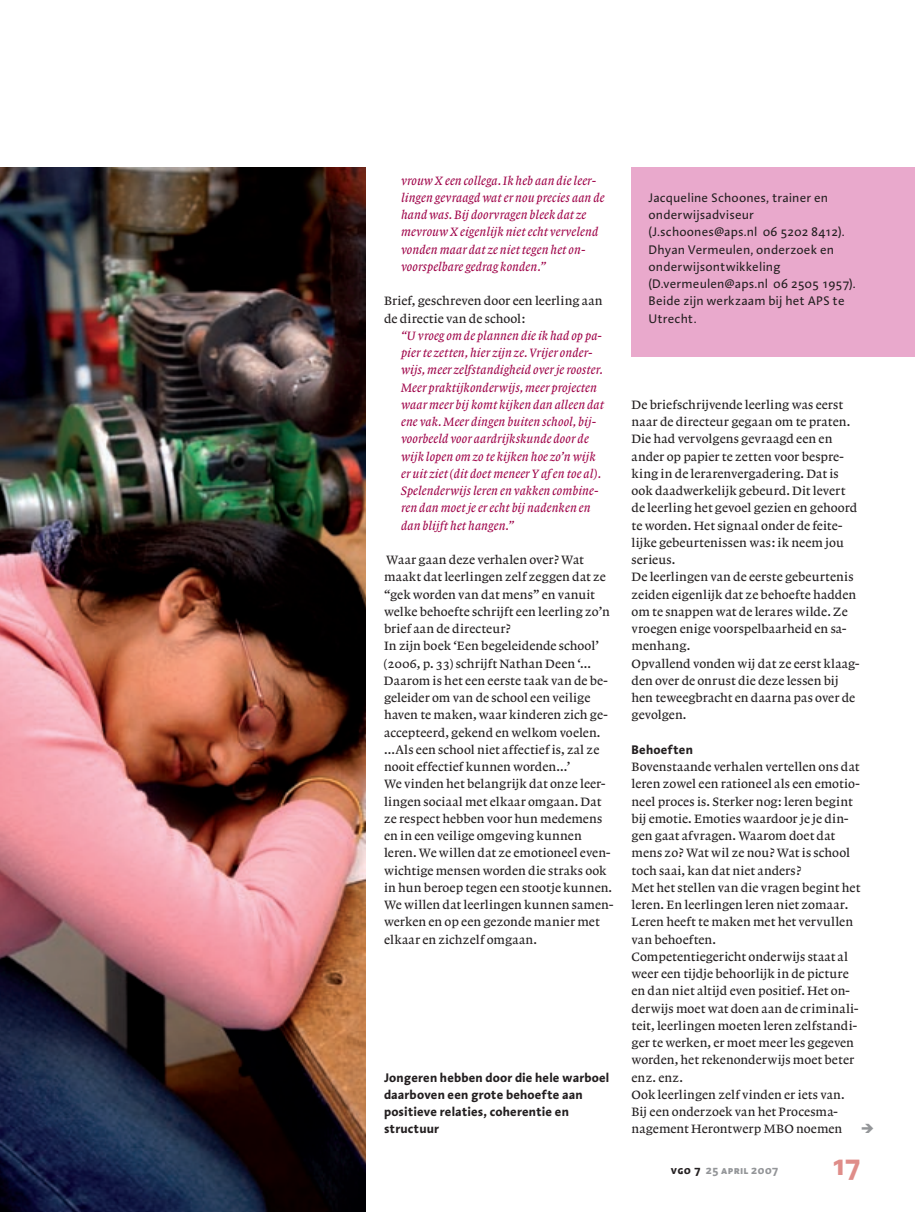
<style>
.page{position:relative;width:915px;height:1212px;background:#fff}
.page>*{position:absolute;margin:0;border:0;box-sizing:border-box;transform-origin:0 0}
.t1{font:700 30px "Linotype Aroma";color:#df8d89}
.t2{font:500 12.75px/17.2px "Lexicon No 1 Roman A";letter-spacing:.01em;color:#231f20}
.t3{font:500 12.75px/17.2px "Lexicon No 1 Italic A";letter-spacing:.01em;color:#9e0147}
.t4{font:12.75px/17.2px "Linotype Aroma";letter-spacing:.005em;color:#231f20}
.t5{font:700 12.75px/17.2px "Linotype Aroma";letter-spacing:.01em;color:#231f20}
.t6{font:700 12px "Linotype Aroma SC";letter-spacing:.02em;color:#939598}
.s1{color:#231f20}
</style>
<div class="page">
<div style="left:631px;top:167px;width:283px;height:190px;background:#e9a9cc"></div>
<img style="left:0;top:167px;width:366px;height:1045px">
<p class="t3" style="left:401px;top:172px;width:205px">vrouw X een collega. Ik heb aan die leer&shy;lingen gevraagd wat er nou precies aan de hand was. Bij doorvragen bleek dat ze mevrouw X eigenlijk niet echt vervelend vonden maar dat ze niet tegen het on&shy;voorspelbare gedrag konden.”</p>
<p class="t2" style="left:384px;top:292px;width:220px">Brief, geschreven door een leerling aan de directie van de school:</p>
<p class="t3" style="left:401px;top:327px;width:204px">“U vroeg om de plannen die ik had op pa&shy;pier te zetten, hier zijn ze. Vrijer onder&shy;wijs, meer zelfstandigheid over je rooster.<br>Meer praktijkonderwijs, meer projecten waar meer bij komt kijken dan alleen dat ene vak. Meer dingen buiten school, bij&shy;voorbeeld voor aardrijkskunde door de wijk lopen om zo te kijken hoe zo’n wijk er uit ziet (dit doet meneer Y af en toe al).<br>Spelenderwijs leren en vakken combine&shy;ren dan moet je er echt bij nadenken en dan blijft het hangen.”</p>
<p class="t2" style="left:384px;top:551px;width:231px">Waar gaan deze verhalen over? Wat maakt dat leerlingen zelf zeggen dat ze “gek worden van dat mens” en vanuit welke behoefte schrijft een leerling zo’n brief aan de directeur?<br>In zijn boek ‘Een begeleidende school’ (2006, p. 33) schrijft Nathan Deen ‘...<br>Daarom is het een eerste taak van de be&shy;geleider om van de school een veilige haven te maken, waar kinderen zich ge&shy;accepteerd, gekend en welkom voelen. ...Als een school niet affectief is, zal ze nooit effectief kunnen worden...’<br>We vinden het belangrijk dat onze leer&shy;lingen sociaal met elkaar omgaan. Dat ze respect hebben voor hun medemens en in een veilige omgeving kunnen leren. We willen dat ze emotioneel even&shy;wichtige mensen worden die straks ook in hun beroep tegen een stootje kunnen.<br>We willen dat leerlingen kunnen samen&shy;werken en op een gezonde manier met elkaar en zichzelf omgaan.</p>
<p class="t5" style="left:384px;top:1068px;width:227px">Jongeren hebben door die hele warboel daarboven een grote behoefte aan positieve relaties, coherentie en structuur</p>
<p class="t4" style="left:648px;top:189px;width:208px">Jacqueline Schoones, trainer en onderwijsadviseur (J.schoones@aps.nl 06 5202 8412).<br>Dhyan Vermeulen, onderzoek en onderwijsontwikkeling (D.vermeulen@aps.nl 06 2505 1957).<br>Beide zijn werkzaam bij het APS te<br>Utrecht.</p>
<p class="t2" style="left:631px;top:396px;width:229px">De briefschrijvende leerling was eerst naar de directeur gegaan om te praten.<br>Die had vervolgens gevraagd een en ander op papier te zetten voor bespre&shy;king in de lerarenvergadering. Dat is ook daadwerkelijk gebeurd. Dit levert de leerling het gevoel gezien en gehoord te worden. Het signaal onder de feite&shy;lijke gebeurtenissen was: ik neem jou serieus.<br>De leerlingen van de eerste gebeurtenis zeiden eigenlijk dat ze behoefte hadden om te snappen wat de lerares wilde. Ze vroegen enige voorspelbaarheid en sa&shy;menhang.<br>Opvallend vonden wij dat ze eerst klaag&shy;den over de onrust die deze lessen bij hen teweegbracht en daarna pas over de gevolgen.</p>
<p class="t5" style="left:631px;top:740px;width:63px">Behoeften</p>
<p class="t2" style="left:631px;top:758px;width:230px">Bovenstaande verhalen vertellen ons dat leren zowel een rationeel als een emotio&shy;neel proces is. Sterker nog: leren begint bij emotie. Emoties waardoor je je din&shy;gen gaat afvragen. Waarom doet dat mens zo? Wat wil ze nou? Wat is school toch saai, kan dat niet anders?<br>Met het stellen van die vragen begint het leren. En leerlingen leren niet zomaar.<br>Leren heeft te maken met het vervullen van behoeften.<br>Competentiegericht onderwijs staat al weer een tijdje behoorlijk in de picture en dan niet altijd even positief. Het on&shy;derwijs moet wat doen aan de criminali&shy;teit, leerlingen moeten leren zelfstandi&shy;ger te werken, er moet meer les gegeven worden, het rekenonderwijs moet beter enz. enz.<br>Ook leerlingen zelf vinden er iets van.<br>Bij een onderzoek van het Procesma&shy;nagement Herontwerp MBO noemen</p>
<p class="t6" style="left:670px;top:1162px;width:109px"><span class="s1">vgo 7</span> 25 april 2007</p>
<h1 class="t1" style="left:830px;top:1144px;width:29px">17</h1>
</div>
